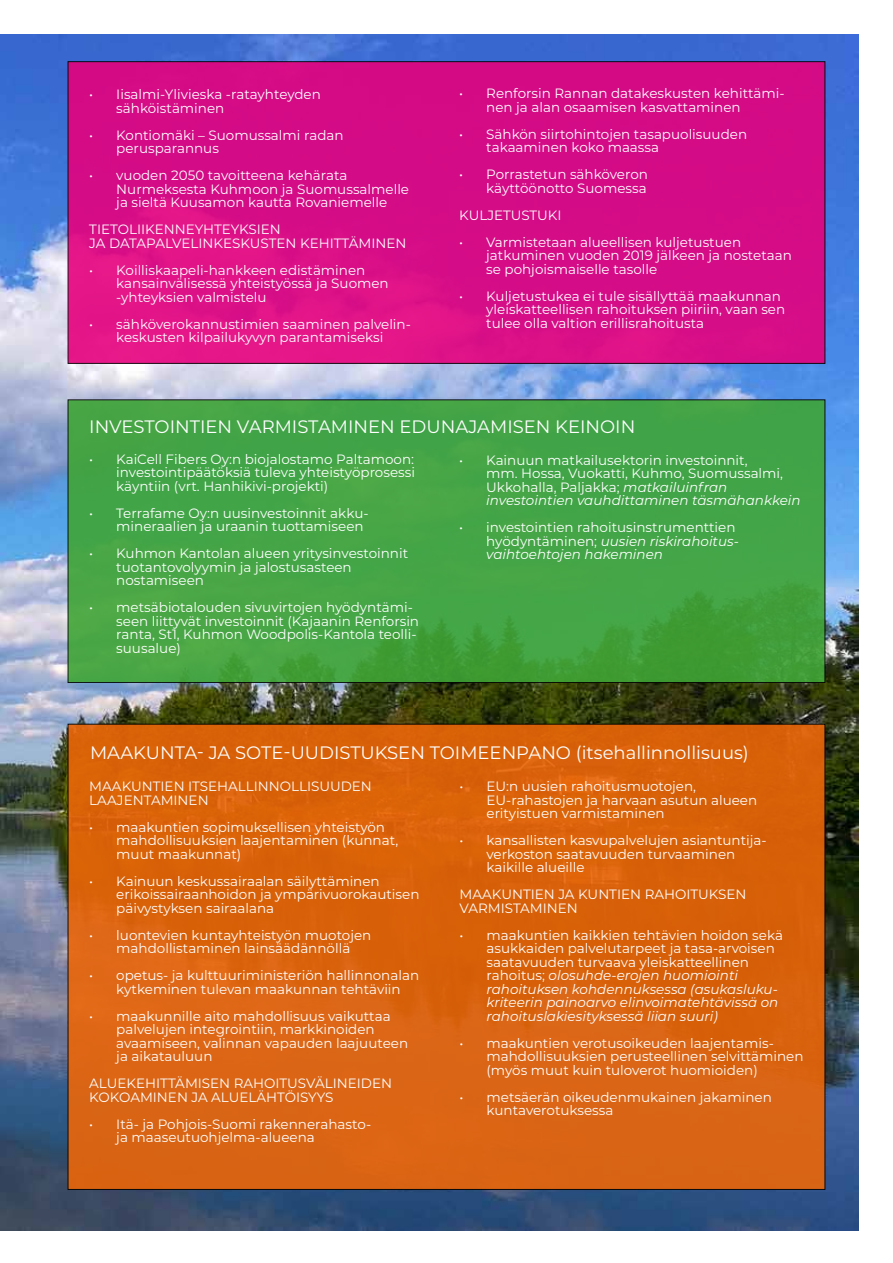
<style>
.page{position:relative;width:893px;height:1263px;background:#fff}
.page>*{position:absolute;margin:0;border:0;box-sizing:border-box;transform-origin:0 0}
.t1{font:18px "Montserrat";color:#fff}
.t2{font:13.5px/13.5px "Montserrat";color:#fff}
.t3{font:italic 13.5px/13.5px "Montserrat";color:#fff}
.s1{font-style:italic}
.s2{font-style:normal}
</style>
<div class="page">
<img style="left:0;top:34px;width:859px;height:1197px">
<div style="left:68px;top:62px;width:757px;height:301px;background:linear-gradient(to right,#dc1087,#d30b86)"></div>
<svg style="left:70px;top:402px;width:753px;height:279px;background:#43a444"></svg>
<div style="left:68px;top:724px;width:757px;height:465px;background:#d9630b"></div>
<p class="t2" style="left:116px;top:87px;width:206px;text-indent:-27px">• Iisalmi-Ylivieska -ratayhteyden sähköistäminen</p>
<p class="t2" style="left:116px;top:128px;width:229px;text-indent:-27px">• Kontiomäki – Suomussalmi radan perusparannus</p>
<p class="t2" style="left:116px;top:168px;width:294px;text-indent:-27px">• vuoden 2050 tavoitteena kehärata<br>Nurmeksesta Kuhmoon ja Suomussalmelle ja sieltä Kuusamon kautta Rovaniemelle</p>
<p class="t2" style="left:89px;top:222px;width:319px">TIETOLIIKENNEYHTEYKSIEN<br>JA DATAPALVELINKESKUSTEN KEHITTÄMINEN</p>
<p class="t2" style="left:116px;top:263px;width:274px;text-indent:-27px">• Koilliskaapeli-hankkeen edistäminen kansainvälisessä yhteistyössä ja Suomen -yhteyksien valmistelu</p>
<p class="t2" style="left:89px;top:317px;width:323px;text-align:center">• sähköverokannustimien saaminen palvelin&shy;keskusten kilpailukyvyn parantamiseksi</p>
<p class="t2" style="left:486px;top:86px;width:300px;text-indent:-27px">• Renforsin Rannan datakeskusten kehittämi&shy;nen ja alan osaamisen kasvattaminen</p>
<p class="t2" style="left:486px;top:127px;width:262px;text-indent:-27px">• Sähkön siirtohintojen tasapuolisuuden takaaminen koko maassa</p>
<p class="t2" style="left:459px;top:167px;width:190px;text-align:right">• Porrastetun sähköveron käyttöönotto Suomessa</p>
<p class="t2" style="left:459px;top:208px;width:104px">KULJETUSTUKI</p>
<p class="t2" style="left:486px;top:235px;width:307px;text-indent:-27px">• Varmistetaan alueellisen kuljetustuen jatkuminen vuoden 2019 jälkeen ja nostetaan se pohjoismaiselle tasolle</p>
<p class="t2" style="left:486px;top:289px;width:300px;text-indent:-27px">• Kuljetustukea ei tule sisällyttää maakunnan yleiskatteellisen rahoituksen piiriin, vaan sen tulee olla valtion erillisrahoitusta</p>
<h1 class="t1" style="left:89px;top:414px;width:548px">INVESTOINTIEN VARMISTAMINEN EDUNAJAMISEN KEINOIN</h1>
<p class="t2" style="left:116px;top:452px;width:300px;text-align:justify;text-indent:-27px">• KaiCell Fibers Oy:n biojalostamo Paltamoon: investointipäätöksiä tuleva yhteistyöprosessi käyntiin (vrt. Hanhikivi-projekti)</p>
<p class="t2" style="left:116px;top:506px;width:254px;text-indent:-27px">• Terrafame Oy:n uusinvestoinnit akku&shy;mineraalien ja uraanin tuottamiseen</p>
<p class="t2" style="left:116px;top:546px;width:293px;text-indent:-27px">• Kuhmon Kantolan alueen yritysinvestoinnit tuotantovolyymin ja jalostusasteen nostamiseen</p>
<p class="t2" style="left:116px;top:600px;width:304px;text-indent:-27px">• metsäbiotalouden sivuvirtojen hyödyntämi&shy;seen liittyvät investoinnit (Kajaanin Renforsin ranta, St1, Kuhmon Woodpolis-Kantola teolli&shy;suusalue)</p>
<p class="t2" style="left:486px;top:452px;width:316px;text-indent:-27px">• Kainuun matkailusektorin investoinnit,<br>mm. Hossa, Vuokatti, Kuhmo, Suomussalmi, Ukkohalla, Paljakka; <span class="s1">matkailuinfran investointien vauhdittaminen täsmähankkein</span></p>
<p class="t2" style="left:486px;top:520px;width:254px;text-indent:-27px">• investointien rahoitusinstrumenttien hyödyntäminen; <span class="s1">uusien riskirahoitus&shy;vaihtoehtojen hakeminen</span></p>
<h1 class="t1" style="left:90px;top:740px;width:660px">MAAKUNTA- JA SOTE-UUDISTUKSEN TOIMEENPANO (itsehallinnollisuus)</h1>
<p class="t2" style="left:89px;top:779px;width:284px">MAAKUNTIEN ITSEHALLINNOLLISUUDEN<br>LAAJENTAMINEN</p>
<p class="t2" style="left:116px;top:820px;width:283px;text-indent:-27px">• maakuntien sopimuksellisen yhteistyön mahdollisuuksien laajentaminen (kunnat, muut maakunnat)</p>
<p class="t2" style="left:116px;top:874px;width:305px;text-indent:-27px">• Kainuun keskussairaalan säilyttäminen erikoissairaanhoidon ja ympärivuorokautisen päivystyksen sairaalana</p>
<p class="t2" style="left:89px;top:928px;width:284px;text-align:center">• luontevien kuntayhteistyön muotojen mahdollistaminen lainsäädännöllä</p>
<p class="t2" style="left:116px;top:968px;width:304px;text-indent:-27px">• opetus- ja kulttuuriministeriön hallinnonalan kytkeminen tulevan maakunnan tehtäviin</p>
<p class="t2" style="left:116px;top:1009px;width:293px;text-indent:-27px">• maakunnille aito mahdollisuus vaikuttaa palvelujen integrointiin, markkinoiden avaamiseen, valinnan vapauden laajuuteen ja aikatauluun</p>
<p class="t2" style="left:89px;top:1076px;width:304px">ALUEKEHITTÄMISEN RAHOITUSVÄLINEIDEN<br>KOKOAMINEN JA ALUELÄHTÖISYYS</p>
<p class="t2" style="left:116px;top:1117px;width:256px;text-indent:-27px">• Itä- ja Pohjois-Suomi rakennerahasto&shy;ja maaseutuohjelma-alueena</p>
<p class="t2" style="left:486px;top:779px;width:272px;text-indent:-27px">• EU:n uusien rahoitusmuotojen,<br>EU-rahastojen ja harvaan asutun alueen erityistuen varmistaminen</p>
<p class="t2" style="left:486px;top:833px;width:282px;text-indent:-27px">• kansallisten kasvupalvelujen asiantuntija&shy;verkoston saatavuuden turvaaminen kaikille alueille</p>
<p class="t2" style="left:459px;top:887px;width:288px">MAAKUNTIEN JA KUNTIEN RAHOITUKSEN<br>VARMISTAMINEN</p>
<p class="t3" style="left:486px;top:928px;width:298px;text-indent:-27px"><span class="s2">• maakuntien kaikkien tehtävien hoidon sekä asukkaiden palvelutarpeet ja tasa-arvoisen saatavuuden turvaava yleiskatteellinen rahoitus;</span> olosuhde-erojen huomiointi rahoituksen kohdennuksessa (asukasluku&shy;kriteerin painoarvo elinvoimatehtävissä on rahoituslakiesityksessä liian suuri)</p>
<p class="t2" style="left:486px;top:1036px;width:319px;text-indent:-27px">• maakuntien verotusoikeuden laajentamis&shy;mahdollisuuksien perusteellinen selvittäminen (myös muut kuin tuloverot huomioiden)</p>
<p class="t2" style="left:486px;top:1090px;width:287px;text-indent:-27px">• metsäerän oikeudenmukainen jakaminen kuntaverotuksessa</p>
</div>
